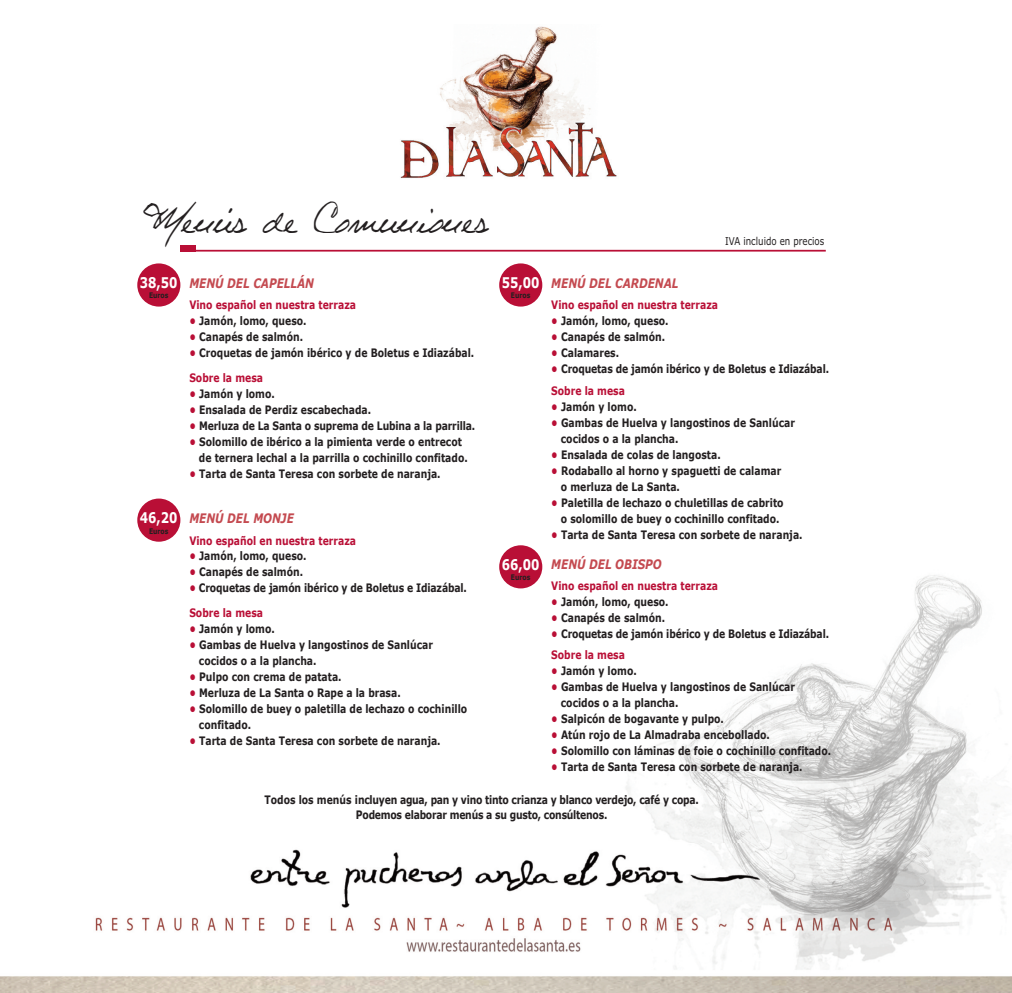
<style>
.page{position:relative;width:1012px;height:993px;background:#fff}
.page>*{position:absolute;margin:0;border:0;box-sizing:border-box;transform-origin:0 0}
.t1{font:45.5px "Celine Dion Handwriting";color:#231f20;scale:.9 1}
.t2{font:700 14.7px "Verdana";color:#fff;scale:.8 1}
.t3{font:italic 700 13.12px "Verdana";color:#c44a50;scale:.8 1}
.t4{font:700 11.55px/15.9px "Verdana";color:#231f20;scale:.8 1}
.t5{font:700 11.55px/14.5px "Verdana";letter-spacing:-.025em;color:#231f20;text-align:center;scale:.8 1}
.t6{font:700 11.55px "Verdana";color:#b90f36;scale:.8 1}
.t7{font:10.85px "Verdana";color:#231f20;scale:.8 1}
.t8{font:700 7.7px "Verdana";color:#231f20;scale:.8 1}
.s1{color:#b90f36}
</style>
<div class="page">
<img style="left:0;top:249px;width:1011px;height:743px">
<hr style="left:194px;top:250px;width:632px;height:1px;background:#b90f36">
<div style="left:180px;top:245px;width:16px;height:6px;background:#b90f36"></div>
<div style="left:137px;top:263px;width:43px;height:43px;background:#b90f36;border-radius:50%"></div>
<div style="left:137px;top:498px;width:43px;height:43px;background:#b90f36;border-radius:50%"></div>
<div style="left:499px;top:263px;width:43px;height:43px;background:#b90f36;border-radius:50%"></div>
<div style="left:499px;top:545px;width:43px;height:43px;background:#b90f36;border-radius:50%"></div>
<img style="left:400px;top:26px;width:217px;height:152px">
<img style="left:242px;top:843px;width:526px;height:67px">
<h1 class="t1" style="left:143px;top:190px;width:385px">Menús de Comuniones</h1>
<p class="t2" style="left:140px;top:273px;width:49px">38,50</p>
<p class="t8" style="left:149px;top:290px;width:26px">Euros</p>
<p class="t2" style="left:140px;top:508px;width:49px">46,20</p>
<p class="t8" style="left:149px;top:525px;width:26px">Euros</p>
<p class="t3" style="left:189px;top:274px;width:157px">MENÚ DEL CAPELLÁN</p>
<p class="t6" style="left:189px;top:298px;width:210px">Vino español en nuestra terraza</p>
<p class="t4" style="left:189px;top:313px;width:148px"><span class="s1">•</span> Jamón, lomo, queso.</p>
<p class="t4" style="left:189px;top:328px;width:144px"><span class="s1">•</span> Canapés de salmón.</p>
<p class="t4" style="left:189px;top:340px;width:358px;line-height:24.7px"><span class="s1">•</span> Croquetas de jamón ibérico y de Boletus e Idiazábal.<br><span class="s1">Sobre la mesa</span></p>
<p class="t4" style="left:189px;top:385px;width:108px"><span class="s1">•</span> Jamón y lomo.</p>
<p class="t4" style="left:189px;top:401px;width:229px"><span class="s1">•</span> Ensalada de Perdiz escabechada.</p>
<p class="t4" style="left:189px;top:417px;width:359px"><span class="s1">•</span> Merluza de La Santa o suprema de Lubina a la parrilla.</p>
<p class="t4" style="left:199px;top:433px;width:338px;text-indent:-10px"><span class="s1">•</span> Solomillo de ibérico a la pimienta verde o entrecot de ternera lechal a la parrilla o cochinillo confitado.</p>
<p class="t4" style="left:189px;top:465px;width:316px"><span class="s1">•</span> Tarta de Santa Teresa con sorbete de naranja.</p>
<p class="t3" style="left:189px;top:509px;width:132px">MENÚ DEL MONJE</p>
<p class="t6" style="left:189px;top:532px;width:210px">Vino español en nuestra terraza</p>
<p class="t4" style="left:189px;top:547px;width:148px"><span class="s1">•</span> Jamón, lomo, queso.</p>
<p class="t4" style="left:189px;top:563px;width:144px"><span class="s1">•</span> Canapés de salmón.</p>
<p class="t4" style="left:189px;top:575px;width:348px;line-height:24.7px"><span class="s1">•</span> Croquetas de jamón ibérico y de Boletus e Idiazábal.<br><span class="s1">Sobre la mesa</span></p>
<p class="t4" style="left:189px;top:620px;width:108px"><span class="s1">•</span> Jamón y lomo.</p>
<p class="t4" style="left:199px;top:636px;width:294px;text-indent:-10px"><span class="s1">•</span> Gambas de Huelva y langostinos de Sanlúcar cocidos o a la plancha.</p>
<p class="t4" style="left:189px;top:668px;width:192px"><span class="s1">•</span> Pulpo con crema de patata.</p>
<p class="t4" style="left:189px;top:684px;width:266px"><span class="s1">•</span> Merluza de La Santa o Rape a la brasa.</p>
<p class="t4" style="left:199px;top:700px;width:337px;text-indent:-10px"><span class="s1">•</span> Solomillo de buey o paletilla de lechazo o cochinillo confitado.</p>
<p class="t4" style="left:189px;top:732px;width:316px"><span class="s1">•</span> Tarta de Santa Teresa con sorbete de naranja.</p>
<p class="t2" style="left:502px;top:273px;width:49px">55,00</p>
<p class="t8" style="left:511px;top:290px;width:26px">Euros</p>
<p class="t2" style="left:502px;top:554px;width:49px">66,00</p>
<p class="t8" style="left:511px;top:572px;width:26px">Euros</p>
<p class="t7" style="left:725px;top:235px;width:126px">IVA incluido en precios</p>
<p class="t3" style="left:551px;top:274px;width:161px">MENÚ DEL CARDENAL</p>
<p class="t6" style="left:551px;top:298px;width:210px">Vino español en nuestra terraza</p>
<p class="t4" style="left:551px;top:313px;width:148px"><span class="s1">•</span> Jamón, lomo, queso.</p>
<p class="t4" style="left:551px;top:328px;width:144px"><span class="s1">•</span> Canapés de salmón.</p>
<p class="t4" style="left:551px;top:344px;width:86px"><span class="s1">•</span> Calamares.</p>
<p class="t4" style="left:551px;top:358px;width:349px;line-height:21.7px"><span class="s1">•</span> Croquetas de jamón ibérico y de Boletus e Idiazábal.<br><span class="s1">Sobre la mesa</span></p>
<p class="t4" style="left:551px;top:398px;width:108px"><span class="s1">•</span> Jamón y lomo.</p>
<p class="t4" style="left:561px;top:414px;width:294px;text-indent:-10px"><span class="s1">•</span> Gambas de Huelva y langostinos de Sanlúcar cocidos o a la plancha.</p>
<p class="t4" style="left:551px;top:446px;width:213px"><span class="s1">•</span> Ensalada de colas de langosta.</p>
<p class="t4" style="left:561px;top:462px;width:277px;text-indent:-10px"><span class="s1">•</span> Rodaballo al horno y spaguetti de calamar o merluza de La Santa.</p>
<p class="t4" style="left:551px;top:494px;width:292px;text-align:center"><span class="s1">•</span> Paletilla de lechazo o chuletillas de cabrito o solomillo de buey o cochinillo confitado.</p>
<p class="t4" style="left:551px;top:526px;width:316px"><span class="s1">•</span> Tarta de Santa Teresa con sorbete de naranja.</p>
<p class="t3" style="left:551px;top:556px;width:140px">MENÚ DEL OBISPO</p>
<p class="t6" style="left:551px;top:578px;width:210px">Vino español en nuestra terraza</p>
<p class="t4" style="left:551px;top:593px;width:148px"><span class="s1">•</span> Jamón, lomo, queso.</p>
<p class="t4" style="left:551px;top:609px;width:144px"><span class="s1">•</span> Canapés de salmón.</p>
<p class="t4" style="left:551px;top:622px;width:349px;line-height:21.7px"><span class="s1">•</span> Croquetas de jamón ibérico y de Boletus e Idiazábal.<br><span class="s1">Sobre la mesa</span></p>
<p class="t4" style="left:551px;top:662px;width:108px"><span class="s1">•</span> Jamón y lomo.</p>
<p class="t4" style="left:561px;top:678px;width:294px;text-indent:-10px"><span class="s1">•</span> Gambas de Huelva y langostinos de Sanlúcar cocidos o a la plancha.</p>
<p class="t4" style="left:551px;top:710px;width:217px"><span class="s1">•</span> Salpicón de bogavante y pulpo.</p>
<p class="t4" style="left:551px;top:726px;width:275px"><span class="s1">•</span> Atún rojo de La Almadraba encebollado.</p>
<p class="t4" style="left:551px;top:742px;width:351px"><span class="s1">•</span> Solomillo con láminas de foie o cochinillo confitado.</p>
<p class="t4" style="left:551px;top:758px;width:316px"><span class="s1">•</span> Tarta de Santa Teresa con sorbete de naranja.</p>
<p class="t5" style="left:264px;top:792px;width:544px">Todos los menús incluyen agua, pan y vino tinto crianza y blanco verdejo, café y copa.<br>Podemos elaborar menús a su gusto, consúltenos.</p>
</div>
